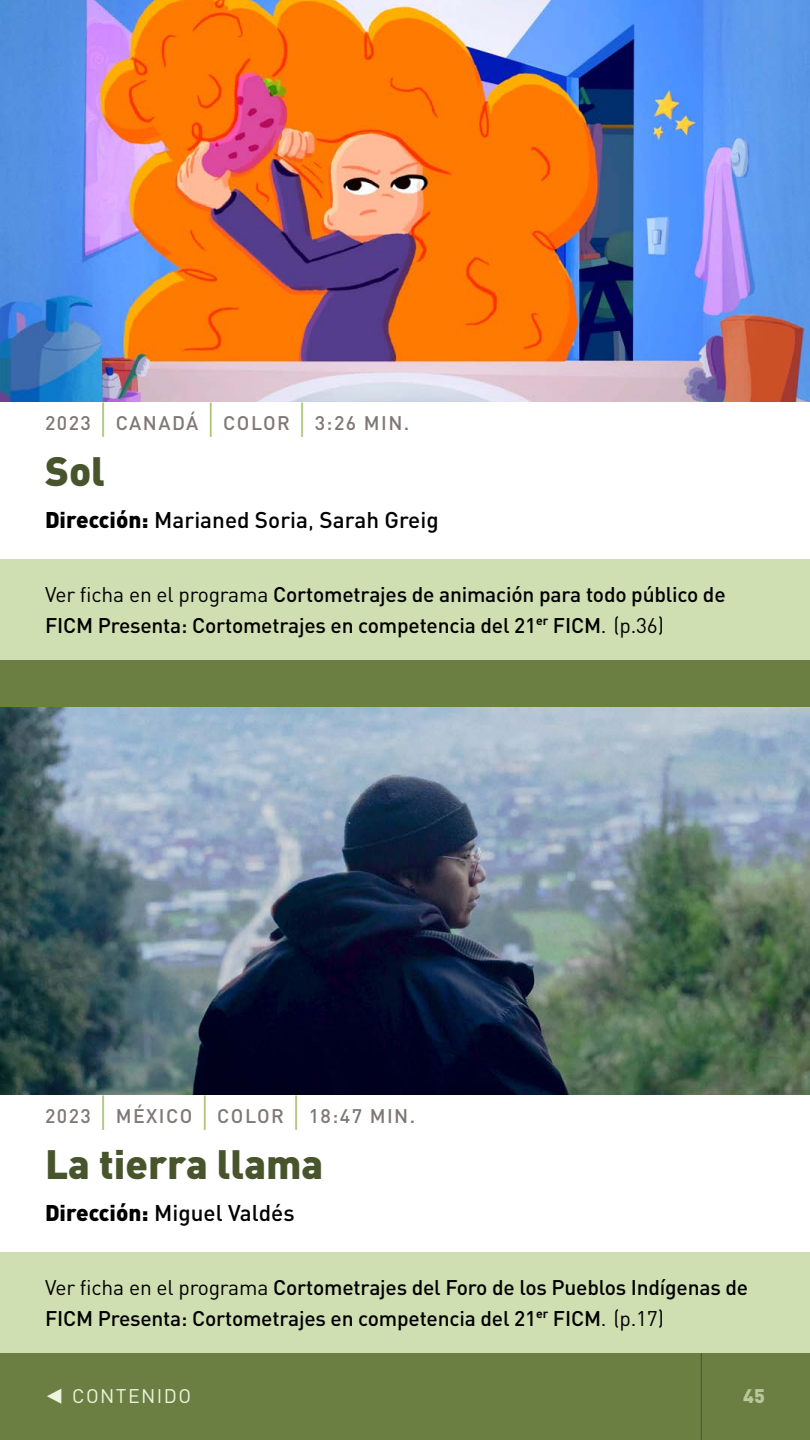
<style>
.page{position:relative;width:810px;height:1440px;background:#fff}
.page>*{position:absolute;margin:0;border:0;box-sizing:border-box;transform-origin:0 0}
.t1{font:900 40.5px "DIN Pro";color:#47542c}
.t2{font:500 22.5px "DIN Pro";color:#000}
.t3{font:500 21px/31.5px "DIN Pro";letter-spacing:-.01em;color:#000}
.t4{font:500 19.5px "DIN Pro";letter-spacing:.075em;color:#7f7775}
.t5{font:19.5px "DIN Pro";letter-spacing:.075em;color:#edf5dd}
.t6{font:900 19.5px "DIN Pro";color:#e1eec7}
.s1{font-weight:300;font-size:40.05px;color:#a0be64}
.s2{font-weight:900}
.s3{font-weight:400}
.s4{font-family:"Scala Sans Regular Exp";font-size:30px}
</style>
<div class="page">
<div style="left:0;top:1353px;width:810px;height:87px;background:#6b7f43"></div>
<hr style="left:701px;top:1353px;width:1px;height:87px;background:#47542c">
<div style="left:0;top:560px;width:810px;height:100px;background:#d0dfb1"></div>
<div style="left:0;top:1252px;width:810px;height:101px;background:#d0dfb1"></div>
<img style="left:0;top:0;width:810px;height:402px">
<img style="left:0;top:706px;width:810px;height:389px">
<div style="left:0;top:660px;width:810px;height:46px;background:#6b7f43"></div>
<p class="t4" style="left:45px;top:409px;width:366px">2023 <span class="s1">|</span> CANADÁ <span class="s1">|</span> COLOR <span class="s1">|</span> 3:26 MIN.</p>
<h1 class="t1" style="left:45px;top:444px;width:62px">Sol</h1>
<p class="t2" style="left:45px;top:505px;width:395px"><span class="s2">Dirección:</span> Marianed Soria<span class="s3">,</span> Sarah Greig</p>
<p class="t3" style="left:45px;top:577px;width:682px"><span class="s3">Ver ficha en el programa</span> Cortometrajes de animación para todo público de<br>FICM Presenta: Cortometrajes en competencia del 21<sup>er</sup> FICM<span class="s3">. (p.36)</span></p>
<p class="t4" style="left:45px;top:1102px;width:372px">2023 <span class="s1">|</span> MÉXICO <span class="s1">|</span> COLOR <span class="s1">|</span> 18:47 MIN.</p>
<h1 class="t1" style="left:45px;top:1137px;width:280px">La tierra llama</h1>
<p class="t2" style="left:45px;top:1198px;width:251px"><span class="s2">Dirección:</span> Miguel Valdés</p>
<p class="t3" style="left:45px;top:1270px;width:705px"><span class="s3">Ver ficha en el programa</span> Cortometrajes del Foro de los Pueblos Indígenas de<br>FICM Presenta: Cortometrajes en competencia del 21<sup>er</sup> FICM<span class="s3">. (p.17)</span></p>
<p class="t5" style="left:45px;top:1383px;width:148px"><span class="s4">s</span> CONTENIDO</p>
<p class="t6" style="left:743px;top:1383px;width:23px">45</p>
</div>
